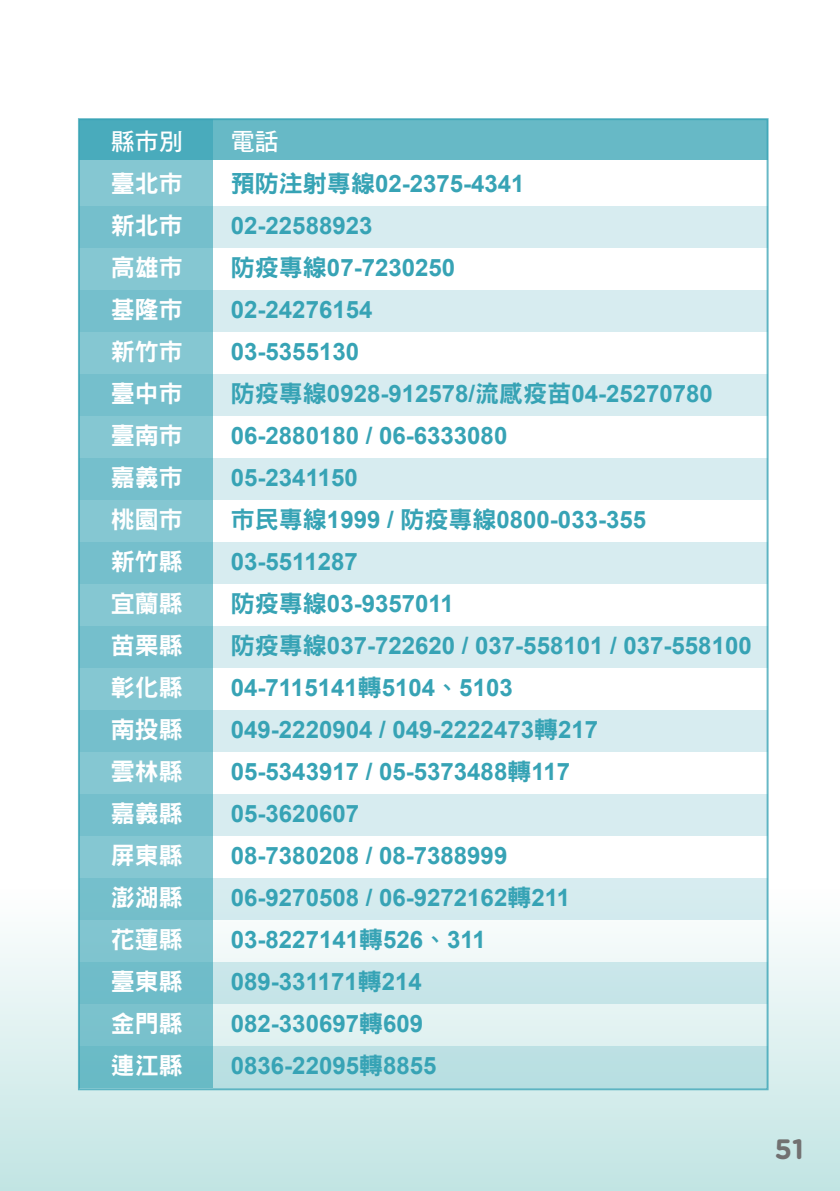
<style>
.page{position:relative;width:840px;height:1191px;background:#fff}
.page>*{position:absolute;margin:0;border:0;box-sizing:border-box;transform-origin:0 0}
.t1{font:700 28px "Gotham Rounded";color:#727171}
.t2{font:700 24px/42px "Arial";color:#37a3b5}
.t3{font:24px/42px "DF Hei Std W9";color:#fff;text-align:justify}
.t4{font:24px "DF Hei Std W7";color:#fff}
.s1{font-family:"DF Hei Std W9";font-weight:400}
</style>
<div class="page">
<div style="left:0;top:684px;width:839px;height:507px;background:linear-gradient(to bottom,#fff,#c9e7e7)"></div>
<div style="left:79px;top:119px;width:133px;height:968px;background:#85c7d2"></div>
<svg style="left:81px;top:121px;width:684px;height:38px;background:#61b6c4"></svg>
<svg style="left:79px;top:206px;width:688px;height:42px;fill:#d7ecf0"></svg>
<svg style="left:79px;top:290px;width:688px;height:42px;fill:#d7ecf0"></svg>
<svg style="left:79px;top:374px;width:688px;height:42px;fill:#d7ecf0"></svg>
<svg style="left:79px;top:458px;width:688px;height:42px;fill:#d7ecf0"></svg>
<svg style="left:79px;top:542px;width:688px;height:42px;fill:#d7ecf0"></svg>
<svg style="left:79px;top:626px;width:688px;height:42px;fill:#d7ecf0"></svg>
<svg style="left:79px;top:710px;width:688px;height:42px;fill:#d7ecf0"></svg>
<svg style="left:79px;top:794px;width:688px;height:42px;fill:#d7ecf0"></svg>
<svg style="left:79px;top:878px;width:688px;height:42px;background:#c1e2e7"></svg>
<svg style="left:79px;top:962px;width:688px;height:42px;background:#b6dde2"></svg>
<svg style="left:79px;top:1046px;width:688px;height:42px;background:#aad8dc"></svg>
<p class="t4" style="left:111px;top:128px;width:74px">縣市別</p>
<p class="t3" style="left:111px;top:162px;width:74px">臺北市新北市高雄市基隆市新竹市臺中市臺南市嘉義市桃園市新竹縣宜蘭縣苗栗縣彰化縣南投縣雲林縣嘉義縣屏東縣澎湖縣花蓮縣臺東縣金門縣連江縣</p>
<p class="t4" style="left:231px;top:128px;width:49px">電話</p>
<p class="t2" style="left:231px;top:163px;width:522px"><span class="s1">預防注射專線</span>02-2375-4341<br>02-22588923<br><span class="s1">防疫專線</span>07-7230250<br>02-24276154<br>03-5355130<br><span class="s1">防疫專線</span>0928-912578/<span class="s1">流感疫苗</span>04-25270780<br>06-2880180 / 06-6333080<br>05-2341150<br><span class="s1">市民專線</span>1999 / <span class="s1">防疫專線</span>0800-033-355<br>03-5511287<br><span class="s1">防疫專線</span>03-9357011<br><span class="s1">防疫專線</span>037-722620 / 037-558101 / 037-558100<br>04-7115141<span class="s1">轉</span>5104<span class="s1">、</span>5103<br>049-2220904 / 049-2222473<span class="s1">轉</span>217<br>05-5343917 / 05-5373488<span class="s1">轉</span>117<br>05-3620607<br>08-7380208 / 08-7388999<br>06-9270508 / 06-9272162<span class="s1">轉</span>211<br>03-8227141<span class="s1">轉</span>526<span class="s1">、</span>311<br>089-331171<span class="s1">轉</span>214<br>082-330697<span class="s1">轉</span>609<br>0836-22095<span class="s1">轉</span>8855</p>
<p class="t1" style="left:774px;top:1128px;width:31px">51</p>
</div>
